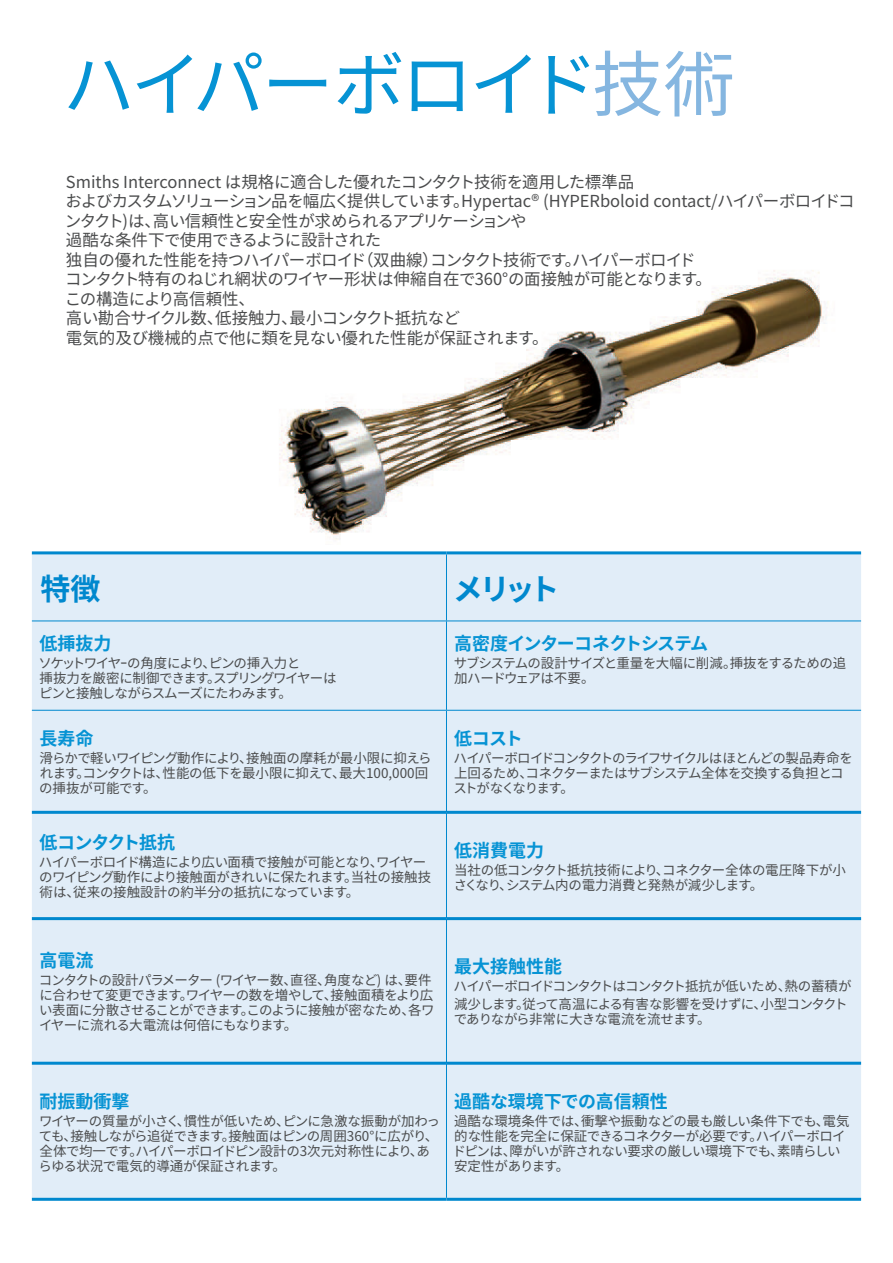
<style>
.page{position:relative;width:893px;height:1263px;background:#fff}
.page>*{position:absolute;margin:0;border:0;box-sizing:border-box;transform-origin:0 0}
.Heading_1{font:71.7px "Noto Sans CJK";letter-spacing:-.05em;color:#0693d4}
.Features_Bullet_HD{font:700 30px "Noto Sans CJK";letter-spacing:-.14em;color:#0088ce}
.Body_Text{font:700 18px "Noto Sans CJK";color:#0693d4}
.Body_Text-2{font:700 18px "Noto Sans CJK";letter-spacing:-.055em;color:#0693d4}
.Body_Text-3{font:700 18px "Noto Sans CJK";letter-spacing:-.05em;color:#0693d4}
.Table_Text{font:700 18px "Noto Sans CJK";color:#0693d4}
.Body_Text-4{font:16.5px "Noto Sans CJK";letter-spacing:-.025em;color:#4b4c4d}
.Body_Text-5{font:16.5px/19.5px "Noto Sans CJK";letter-spacing:-.045em;color:#4b4c4d}
.Body_Text-6{font:13.5px/15px "Noto Sans CJK";letter-spacing:-.035em;color:#4b4c4d}
.Body_Text-7{font:13.5px/15px "Noto Sans CJK";letter-spacing:-.075em;color:#4b4c4d}
.Body_Text-8{font:13.5px/18px "Noto Sans CJK";letter-spacing:-.055em;color:#4b4c4d}
.Body_Text-9{font:13.5px "Noto Sans CJK";letter-spacing:-.065em;color:#4b4c4d}
.Body_Text-10{font:13.5px "Noto Sans CJK";letter-spacing:-.07em;color:#4b4c4d}
.s1{color:#85b6e0}
</style>
<div class="page">
<img style="left:279px;top:270px;width:550px;height:270px">
<div style="left:32px;top:554px;width:829px;height:644px;background:#e1edf8"></div>
<hr style="left:32px;top:710px;width:414px;height:1px;background:#0088ce">
<hr style="left:446px;top:710px;width:415px;height:1px;background:#0088ce">
<hr style="left:32px;top:811px;width:414px;height:3px;background:#0088ce">
<hr style="left:32px;top:917px;width:414px;height:3px;background:#0088ce">
<hr style="left:32px;top:1062px;width:414px;height:3px;background:#0088ce">
<hr style="left:32px;top:1198px;width:414px;height:3px;background:#0088ce">
<hr style="left:447px;top:811px;width:414px;height:3px;background:#0088ce">
<hr style="left:447px;top:917px;width:414px;height:3px;background:#0088ce">
<hr style="left:447px;top:1062px;width:414px;height:3px;background:#0088ce">
<hr style="left:446px;top:1198px;width:415px;height:3px;background:#0088ce">
<hr style="left:446px;top:621px;width:1px;height:89px;background:#0088ce">
<hr style="left:446px;top:711px;width:1px;height:101px;background:#0088ce">
<hr style="left:446px;top:812px;width:1px;height:107px;background:#0088ce">
<hr style="left:446px;top:919px;width:1px;height:144px;background:#0088ce">
<hr style="left:446px;top:1063px;width:1px;height:135px;background:#0088ce">
<hr style="left:32px;top:620px;width:414px;height:1px;background:#0088ce">
<hr style="left:32px;top:551px;width:414px;height:3px;background:#0088ce">
<hr style="left:446px;top:551px;width:415px;height:3px;background:#0088ce">
<hr style="left:446px;top:554px;width:1px;height:66px;background:#0088ce">
<hr style="left:446px;top:620px;width:415px;height:1px;background:#0088ce">
<p class="Heading_1" style="left:63px;top:44px;width:674px">ハイパーボロイド<span class="s1">技術</span></p>
<p class="Body_Text-4" style="left:66px;top:172px;width:570px">Smiths Interconnect は規格に適合した優れたコンタクト技術を適用した標準品</p>
<p class="Body_Text-5" style="left:65px;top:192px;width:791px">およびカスタムソリューション品を幅広く提供しています。Hypertac® (HYPERboloid contact/ハイパーボロイドコンタクト)は、高い信頼性と安全性が求められるアプリケーションや</p>
<p class="Body_Text-4" style="left:66px;top:231px;width:317px">過酷な条件下で使用できるように設計された</p>
<p class="Body_Text-5" style="left:66px;top:250px;width:631px">独自の優れた性能を持つハイパーボロイド（双曲線）コンタクト技術です。ハイパーボロイド</p>
<p class="Body_Text-4" style="left:65px;top:270px;width:649px">コンタクト特有のねじれ網状のワイヤー形状は伸縮自在で360°の面接触が可能となります。</p>
<p class="Body_Text-4" style="left:65px;top:289px;width:192px">この構造により高信頼性、</p>
<p class="Body_Text-4" style="left:66px;top:309px;width:396px">高い勘合サイクル数、低接触力、最小コンタクト抵抗など</p>
<p class="Body_Text-4" style="left:66px;top:328px;width:484px">電気的及び機械的点で他に類を見ない優れた性能が保証されます。</p>
<p class="Features_Bullet_HD" style="left:40px;top:572px;width:61px">特徴</p>
<p class="Features_Bullet_HD" style="left:453px;top:572px;width:108px">メリット</p>
<p class="Table_Text" style="left:40px;top:633px;width:73px">低挿抜力</p>
<p class="Body_Text-10" style="left:39px;top:655px;width:263px">ソケットワイヤｰの角度により、ピンの挿入力と</p>
<p class="Body_Text-9" style="left:40px;top:670px;width:299px">挿抜力を厳密に制御できます。スプリングワイヤーは</p>
<p class="Body_Text-7" style="left:39px;top:685px;width:254px">ピンと接触しながらスムーズにたわみます。</p>
<p class="Body_Text-2" style="left:454px;top:633px;width:255px">高密度インターコネクトシステム</p>
<p class="Body_Text-6" style="left:454px;top:655px;width:394px">サブシステムの設計サイズと重量を大幅に削減。挿抜をするための追加ハードウェアは不要。</p>
<p class="Body_Text" style="left:40px;top:728px;width:55px">長寿命</p>
<p class="Body_Text-6" style="left:39px;top:751px;width:394px">滑らかで軽いワイピング動作により、接触面の摩耗が最小限に抑えられます。コンタクトは、性能の低下を最小限に抑えて、最大100,000回の挿抜が可能です。</p>
<p class="Body_Text-3" style="left:40px;top:833px;width:137px">低コンタクト抵抗</p>
<p class="Body_Text-6" style="left:39px;top:855px;width:394px">ハイパーボロイド構造により広い面積で接触が可能となり、ワイヤーのワイピング動作により接触面がきれいに保たれます。当社の接触技術は、従来の接触設計の約半分の抵抗になっています。</p>
<p class="Body_Text" style="left:454px;top:728px;width:70px">低コスト</p>
<p class="Body_Text-7" style="left:453px;top:751px;width:401px">ハイパーボロイドコンタクトのライフサイクルはほとんどの製品寿命を上回るため、コネクターまたはサブシステム全体を交換する負担とコストがなくなります。</p>
<p class="Body_Text" style="left:454px;top:840px;width:91px">低消費電力</p>
<p class="Body_Text-6" style="left:454px;top:863px;width:394px">当社の低コンタクト抵抗技術により、コネクター全体の電圧降下が小さくなり、システム内の電力消費と発熱が減少します。</p>
<p class="Body_Text" style="left:40px;top:950px;width:55px">高電流</p>
<p class="Body_Text-6" style="left:39px;top:973px;width:397px">コンタクトの設計パラメーター (ワイヤー数、直径、角度など) は、要件に合わせて変更できます。ワイヤーの数を増やして、接触面積をより広い表面に分散させることができます。このように接触が密なため、各ワイヤーに流れる大電流は何倍にもなります。</p>
<p class="Body_Text" style="left:454px;top:956px;width:109px">最大接触性能</p>
<p class="Body_Text-8" style="left:454px;top:978px;width:399px">ハイパーボロイドコンタクトはコンタクト抵抗が低いため、熱の蓄積が減少します。従って高温による有害な影響を受けずに、小型コンタクト</p>
<p class="Body_Text-6" style="left:454px;top:1012px;width:258px">でありながら非常に大きな電流を流せます。</p>
<p class="Body_Text" style="left:40px;top:1091px;width:91px">耐振動衝撃</p>
<p class="Body_Text-6" style="left:39px;top:1113px;width:403px">ワイヤーの質量が小さく、慣性が低いため、ピンに急激な振動が加わっても、接触しながら追従できます。接触面はピンの周囲360°に広がり、全体で均一です。ハイパーボロイドピン設計の3次元対称性により、あらゆる状況で電気的導通が保証されます。</p>
<p class="Body_Text" style="left:454px;top:1091px;width:215px">過酷な環境下での高信頼性</p>
<p class="Body_Text-6" style="left:453px;top:1113px;width:399px">過酷な環境条件では、衝撃や振動などの最も厳しい条件下でも、電気的な性能を完全に保証できるコネクターが必要です。ハイパーボロイドピンは、障がいが許されない要求の厳しい環境下でも、素晴らしい安定性があります。</p>
</div>
